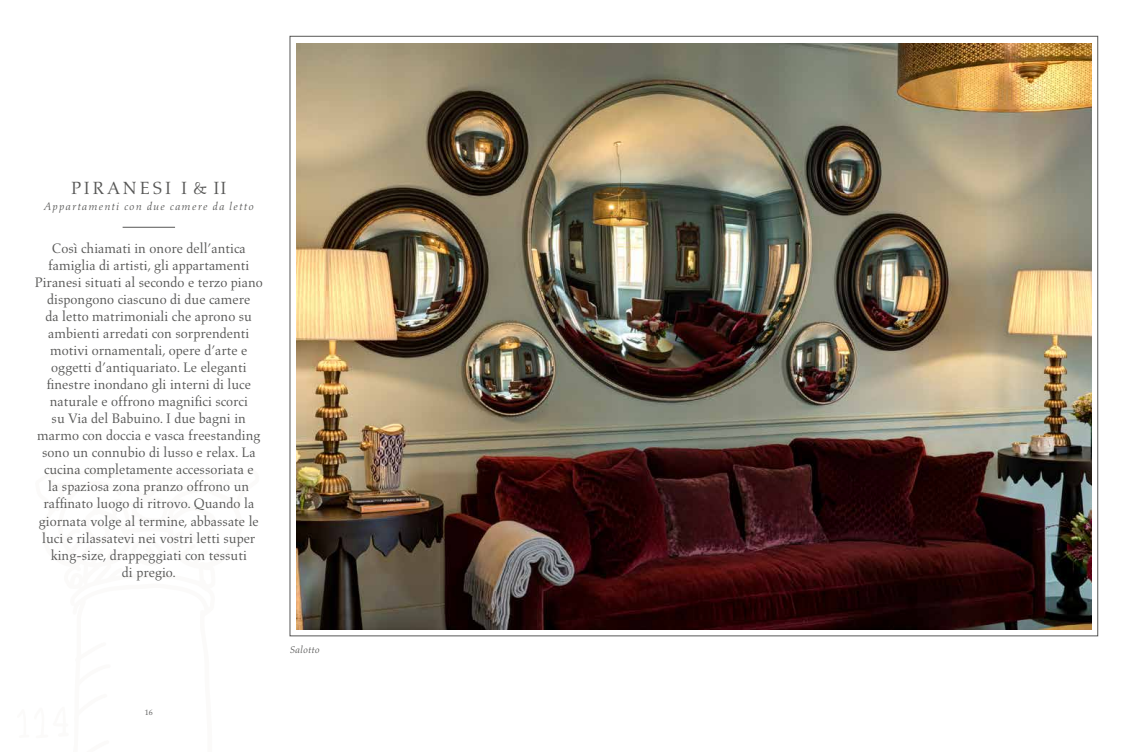
<style>
.page{position:relative;width:1134px;height:752px;background:#fff}
.page>*{position:absolute;margin:0;border:0;box-sizing:border-box;transform-origin:0 0}
.t1{font:18px "Aldus LT Std";letter-spacing:.15em;color:#575756}
.t2{font:14px/17px "Aldus LT Std";color:#575756;text-align:center}
.t3{font:italic 11px "Aldus LT Std";letter-spacing:.09em;color:#575756}
.t4{font:italic 10px "Aldus LT Std";color:#575756}
.t5{font:8px "Aldus LT Std";color:#575756}
</style>
<div class="page">
<hr style="left:123px;top:227px;width:52px;height:1px;background:#575756">
<img style="left:296px;top:43px;width:795px;height:586px">
<p class="t1" style="left:71px;top:178px;width:157px">PIRANESI I &amp; II</p>
<p class="t3" style="left:44px;top:200px;width:212px">Appartamenti con due camere da letto</p>
<p class="t2" style="left:35px;top:240px;width:229px">Così chiamati in onore dell’antica famiglia di artisti, gli appartamenti Piranesi situati al secondo e terzo piano dispongono ciascuno di due camere<br>da letto matrimoniali che aprono su ambienti arredati con sorprendenti motivi ornamentali, opere d’arte e oggetti d’antiquariato. Le eleganti finestre inondano gli interni di luce naturale e offrono magnifici scorci<br>su Via del Babuino. I due bagni in marmo con doccia e vasca freestanding sono un connubio di lusso e relax. La cucina completamente accessoriata e<br>la spaziosa zona pranzo offrono un raffinato luogo di ritrovo. Quando la giornata volge al termine, abbassate le luci e rilassatevi nei vostri letti super king-size, drappeggiati con tessuti<br>di pregio.</p>
<p class="t5" style="left:145px;top:707px;width:9px">16</p>
<p class="t4" style="left:290px;top:643px;width:31px">Salotto</p>
</div>
